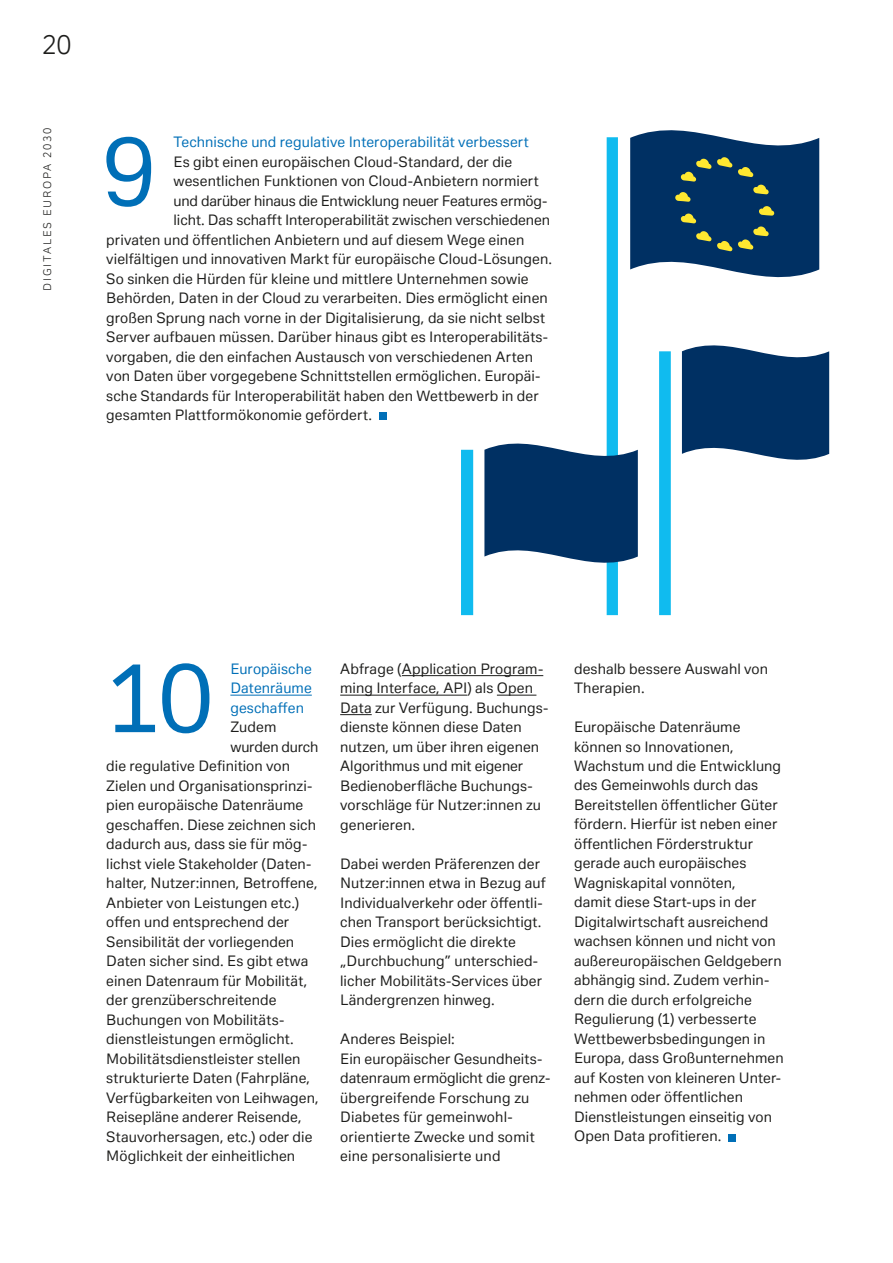
<style>
.page{position:relative;width:893px;height:1263px;background:#fff}
.page>*{position:absolute;margin:0;border:0;box-sizing:border-box;transform-origin:0 0}
.t1{font:93px "Deutsche Bank Text";color:#006fb7}
.t2{font:25.5px "Deutsche Bank Display";color:#1d1d1b}
.t3{font:14.25px/19.5px "Deutsche Bank Text";letter-spacing:.005em;color:#1d1d1b}
.t4{font:14.25px/19.5px "Deutsche Bank Text";letter-spacing:.005em;color:#006fb7;text-align:justify}
.t5{font:14.25px "Deutsche Bank Text";letter-spacing:-.015em;color:#1d1d1b}
.t6{font:10.5px "Deutsche Bank Display";letter-spacing:.165em;color:#1d1d1b}
</style>
<div class="page">
<div style="left:607px;top:137px;width:11px;height:478px;background:#10bbef"></div>
<svg style="left:630px;top:130px;width:189px;height:148px"></svg>
<div style="left:659px;top:351px;width:12px;height:264px;background:#10bbef"></div>
<svg style="left:682px;top:345px;width:147px;height:115px"></svg>
<div style="left:461px;top:450px;width:12px;height:165px;background:#10bbef"></div>
<svg style="left:484px;top:428px;width:154px;height:150px"></svg>
<div style="left:379px;top:412px;width:7px;height:8px;background:#006fb7"></div>
<hr style="left:230px;top:695px;width:82px;height:1px;background:#006fb7">
<hr style="left:402px;top:675px;width:141px;height:1px;background:#1d1d1b">
<hr style="left:340px;top:695px;width:127px;height:1px;background:#1d1d1b">
<hr style="left:497px;top:695px;width:39px;height:1px;background:#1d1d1b">
<hr style="left:340px;top:714px;width:32px;height:1px;background:#1d1d1b">
<div style="left:728px;top:1134px;width:8px;height:8px;background:#006fb7"></div>
<h2 class="t2" style="left:42px;top:29px;width:32px">20</h2>
<p class="t6" style="left:41px;top:291px;width:165px;rotate:-90deg">DIGITALES EUROPA 2030</p>
<p class="t4" style="left:174px;top:132px;width:357px">Technische und regulative Interoperabilität verbessert</p>
<p class="t3" style="left:174px;top:151px;width:340px">Es gibt einen europäischen Cloud-Standard, der die</p>
<p class="t3" style="left:174px;top:171px;width:367px">wesentlichen Funktionen von Cloud-Anbietern normiert</p>
<p class="t5" style="left:174px;top:191px;width:375px">und darüber hinaus die Entwicklung neuer Features ermög-</p>
<p class="t3" style="left:174px;top:210px;width:378px">licht. Das schafft Interoperabilität zwischen verschiedenen</p>
<p class="t3" style="left:106px;top:229px;width:420px">privaten und öffentlichen Anbietern und auf diesem Wege einen</p>
<p class="t3" style="left:106px;top:249px;width:447px">vielfältigen und innovativen Markt für europäische Cloud-Lösungen.</p>
<p class="t3" style="left:106px;top:268px;width:424px">So sinken die Hürden für kleine und mittlere Unternehmen sowie</p>
<p class="t3" style="left:106px;top:288px;width:443px">Behörden, Daten in der Cloud zu verarbeiten. Dies ermöglicht einen</p>
<p class="t3" style="left:106px;top:307px;width:440px">großen Sprung nach vorne in der Digitalisierung, da sie nicht selbst</p>
<p class="t3" style="left:106px;top:327px;width:443px">Server aufbauen müssen. Darüber hinaus gibt es Interoperabilitäts-</p>
<p class="t3" style="left:106px;top:346px;width:428px">vorgaben, die den einfachen Austausch von verschiedenen Arten</p>
<p class="t3" style="left:106px;top:366px;width:436px">von Daten über vorgegebene Schnittstellen ermöglichen. Europäi-</p>
<p class="t3" style="left:106px;top:385px;width:434px">sche Standards für Interoperabilität haben den Wettbewerb in der</p>
<p class="t3" style="left:106px;top:405px;width:267px">gesamten Plattformökonomie gefördert.</p>
<h1 class="t1" style="left:102px;top:113px;width:57px">9</h1>
<p class="t4" style="left:230px;top:658px;width:83px">Europäische Datenräume geschaffen</p>
<p class="t3" style="left:230px;top:717px;width:48px">Zudem</p>
<p class="t5" style="left:230px;top:737px;width:89px">wurden durch</p>
<p class="t3" style="left:106px;top:756px;width:185px">die regulative Definition von</p>
<p class="t3" style="left:106px;top:775px;width:208px">Zielen und Organisationsprinzi-</p>
<p class="t3" style="left:106px;top:795px;width:198px">pien europäische Datenräume</p>
<p class="t3" style="left:106px;top:814px;width:211px">geschaffen. Diese zeichnen sich</p>
<p class="t3" style="left:106px;top:834px;width:203px">dadurch aus, dass sie für mög-</p>
<p class="t3" style="left:106px;top:853px;width:207px">lichst viele Stakeholder (Daten-</p>
<p class="t3" style="left:106px;top:873px;width:213px">halter, Nutzer:innen, Betroffene,</p>
<p class="t3" style="left:106px;top:892px;width:195px">Anbieter von Leistungen etc.)</p>
<p class="t3" style="left:106px;top:912px;width:184px">offen und entsprechend der</p>
<p class="t3" style="left:106px;top:931px;width:189px">Sensibilität der vorliegenden</p>
<p class="t3" style="left:106px;top:951px;width:204px">Daten sicher sind. Es gibt etwa</p>
<p class="t3" style="left:106px;top:970px;width:203px">einen Datenraum für Mobilität,</p>
<p class="t3" style="left:106px;top:990px;width:172px">der grenzüberschreitende</p>
<p class="t3" style="left:106px;top:1009px;width:180px">Buchungen von Mobilitäts-</p>
<p class="t3" style="left:106px;top:1029px;width:189px">dienstleistungen ermöglicht.</p>
<p class="t3" style="left:106px;top:1048px;width:196px">Mobilitätsdienstleister stellen</p>
<p class="t3" style="left:106px;top:1068px;width:205px">strukturierte Daten (Fahrpläne,</p>
<p class="t3" style="left:106px;top:1087px;width:214px">Verfügbarkeiten von Leihwagen,</p>
<p class="t3" style="left:106px;top:1107px;width:197px">Reisepläne anderer Reisende,</p>
<p class="t3" style="left:106px;top:1126px;width:208px">Stauvorhersagen, etc.) oder die</p>
<p class="t3" style="left:106px;top:1146px;width:190px">Möglichkeit der einheitlichen</p>
<h1 class="t1" style="left:106px;top:640px;width:109px">10</h1>
<p class="t3" style="left:340px;top:658px;width:210px">Abfrage (Application Program&shy;ming Interface, API) als Open<br>Data zur Verfügung. Buchungs&shy;dienste können diese Daten nutzen, um über ihren eigenen<br>Algorithmus und mit eigener<br>Bedienoberfläche Buchungs&shy;vorschläge für Nutzer:innen zu generieren.</p>
<p class="t3" style="left:340px;top:853px;width:207px">Dabei werden Präferenzen der<br>Nutzer:innen etwa in Bezug auf<br>Individualverkehr oder öffentli&shy;chen Transport berücksichtigt.<br>Dies ermöglicht die direkte „Durchbuchung” unterschied&shy;licher Mobilitäts-Services über<br>Ländergrenzen hinweg.</p>
<p class="t3" style="left:340px;top:1029px;width:212px">Anderes Beispiel:<br>Ein europäischer Gesundheits&shy;datenraum ermöglicht die grenz&shy;übergreifende Forschung zu<br>Diabetes für gemeinwohl&shy;orientierte Zwecke und somit eine personalisierte und</p>
<p class="t3" style="left:574px;top:658px;width:196px">deshalb bessere Auswahl von<br>Therapien.</p>
<p class="t3" style="left:574px;top:717px;width:211px">Europäische Datenräume können so Innovationen,<br>Wachstum und die Entwicklung des Gemeinwohls durch das<br>Bereitstellen öffentlicher Güter fördern. Hierfür ist neben einer öffentlichen Förderstruktur gerade auch europäisches<br>Wagniskapital vonnöten,<br>damit diese Start-ups in der<br>Digitalwirtschaft ausreichend wachsen können und nicht von außereuropäischen Geldgebern abhängig sind. Zudem verhin&shy;dern die durch erfolgreiche<br>Regulierung (1) verbesserte<br>Wettbewerbsbedingungen in<br>Europa, dass Großunternehmen auf Kosten von kleineren Unter&shy;nehmen oder öffentlichen<br>Dienstleistungen einseitig von<br>Open Data profitieren.</p>
</div>
